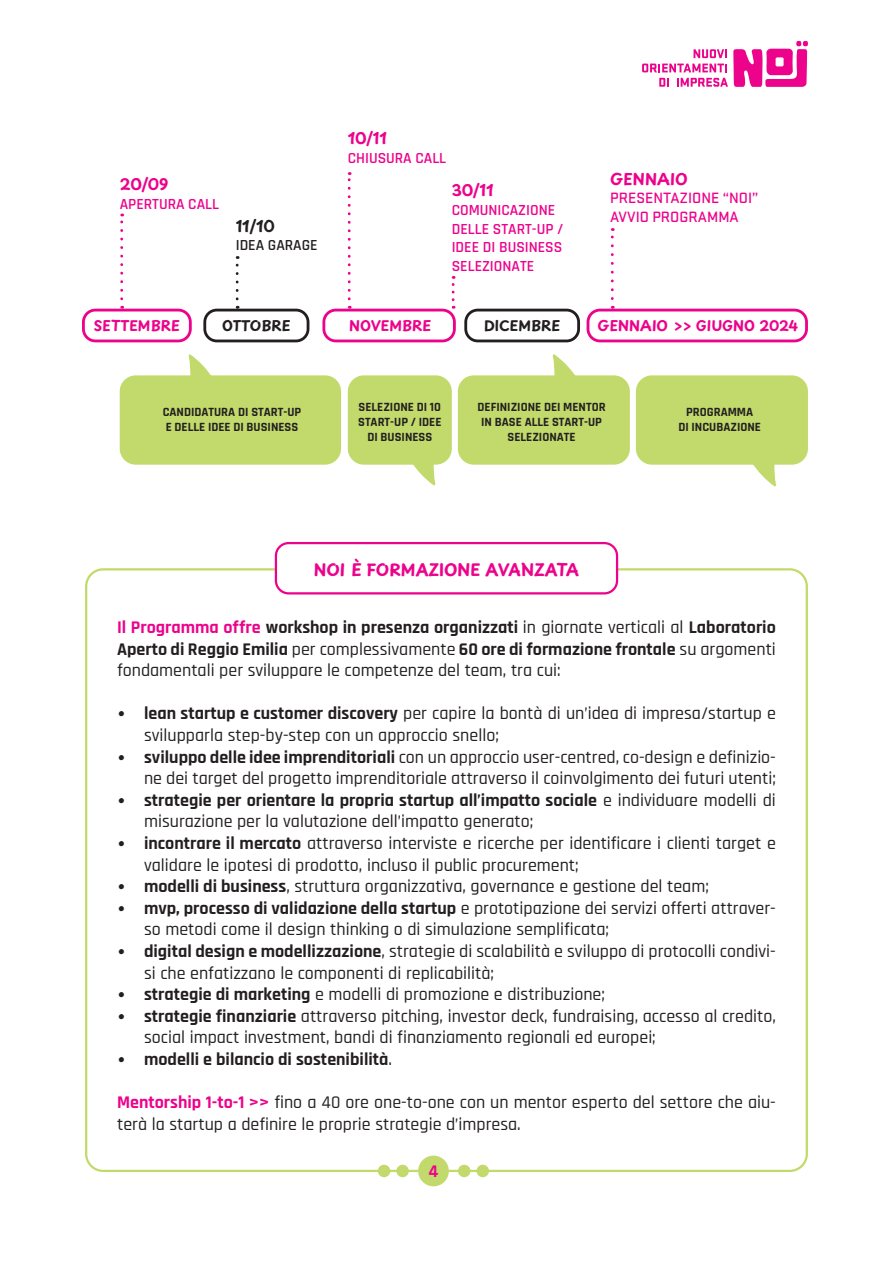
<style>
.page{position:relative;width:893px;height:1263px;background:#fff}
.page>*{position:absolute;margin:0;border:0;box-sizing:border-box;transform-origin:0 0}
.base{font:500 18px/21.6px "Rajdhani";color:#231f20}
.t1{font:700 18px "Rajdhani";color:#231f20}
.t2{font:700 18px "Rajdhani";color:#ed028c}
.t3{font:700 16.5px "Playpen Sans";letter-spacing:-.02em;color:#ed028c}
.t4{font:600 15.6px/18.6px "Rajdhani";color:#ed028c;text-align:justify}
.t5{font:500 15.6px "Stratum 1";color:#ed028c}
.t6{font:700 15.6px "Playpen Sans";color:#ed028c}
.t7{font:600 15.6px "Rajdhani";color:#231f20}
.t8{font:700 15.6px "Playpen Sans";color:#231f20}
.t9{font:700 14.1px "Playpen Sans";color:#ed028c}
.t10{font:700 14.1px "Playpen Sans";color:#231f20}
.t11{font:700 12.75px/15.3px "Rajdhani";color:#231f20;text-align:center}
.s1{font-weight:700;color:#ed028c}
.s2{font-weight:700}
.s3{font-family:"Playpen Sans"}
.s4{font-family:"Playpen Sans";font-weight:500}
.s5{font-weight:500}
</style>
<div class="page">
<svg style="left:642px;top:41px;width:166px;height:46px"></svg>
<div style="left:275px;top:542px;width:343px;height:52px;border:2px solid #ed028c;border-radius:13px"></div>
<div style="left:418px;top:1155px;width:31px;height:31px;background:#c2da6b;border-radius:50%"></div>
<div style="left:458px;top:1165px;width:12px;height:12px;background:#c2da6b;border-radius:50%"></div>
<div style="left:378px;top:1165px;width:12px;height:12px;background:#c2da6b;border-radius:50%"></div>
<div style="left:476px;top:1165px;width:13px;height:12px;background:#c2da6b;border-radius:50%"></div>
<div style="left:396px;top:1165px;width:13px;height:12px;background:#c2da6b;border-radius:50%"></div>
<div style="left:636px;top:375px;width:172px;height:90px;background:#c2da6b;border-radius:16px"></div>
<svg style="left:751px;top:464px;width:25px;height:23px"></svg>
<div style="left:458px;top:375px;width:172px;height:90px;background:#c2da6b;border-radius:16px"></div>
<svg style="left:553px;top:354px;width:25px;height:22px"></svg>
<div style="left:348px;top:375px;width:104px;height:90px;background:#c2da6b;border-radius:16px"></div>
<svg style="left:411px;top:464px;width:24px;height:22px"></svg>
<div style="left:120px;top:375px;width:221px;height:90px;background:#c2da6b;border-radius:16px"></div>
<svg style="left:189px;top:354px;width:24px;height:22px"></svg>
<svg style="left:120px;top:214px;width:3px;height:85px"></svg>
<svg style="left:611px;top:228px;width:3px;height:71px"></svg>
<svg style="left:236px;top:256px;width:3px;height:43px"></svg>
<svg style="left:452px;top:276px;width:3px;height:24px"></svg>
<svg style="left:348px;top:172px;width:3px;height:127px"></svg>
<div style="left:203px;top:309px;width:106px;height:33px;border:3px solid #231f20;border-radius:12px"></div>
<div style="left:322px;top:309px;width:134px;height:33px;border:3px solid #ed028c;border-radius:12px"></div>
<div style="left:464px;top:309px;width:116px;height:33px;border:3px solid #231f20;border-radius:12px"></div>
<div style="left:587px;top:309px;width:221px;height:33px;border:3px solid #ed028c;border-radius:12px"></div>
<div style="left:82px;top:309px;width:110px;height:33px;border:3px solid #ed028c;border-radius:12px"></div>
<p class="t6" style="left:120px;top:170px;width:50px">20/09</p>
<p class="t4" style="left:120px;top:195px;width:101px">APERTURA CALL</p>
<p class="t8" style="left:236px;top:212px;width:41px">11/10</p>
<p class="t7" style="left:236px;top:236px;width:83px">IDEA GARAGE</p>
<p class="t6" style="left:348px;top:124px;width:41px">10/11</p>
<p class="t4" style="left:348px;top:149px;width:100px">CHIUSURA CALL</p>
<p class="t6" style="left:452px;top:176px;width:43px">30/11</p>
<p class="t4" style="left:452px;top:201px;width:105px">COMUNICAZIONE</p>
<p class="t4" style="left:452px;top:220px;width:113px">DELLE START-UP / IDEE DI BUSINESS SELEZIONATE</p>
<p class="t6" style="left:610px;top:165px;width:79px">GENNAIO</p>
<p class="t5" style="left:610px;top:188px;width:150px">PRESENTAZIONE “NOI”</p>
<p class="t5" style="left:610px;top:206px;width:130px">AVVIO PROGRAMMA</p>
<p class="t9" style="left:94px;top:313px;width:88px">SETTEMBRE</p>
<p class="t10" style="left:222px;top:313px;width:70px">OTTOBRE</p>
<p class="t9" style="left:349px;top:313px;width:84px">NOVEMBRE</p>
<p class="t10" style="left:484px;top:313px;width:78px">DICEMBRE</p>
<p class="t9" style="left:598px;top:313px;width:202px">GENNAIO &gt;&gt; GIUGNO 2024</p>
<p class="t11" style="left:163px;top:404px;width:140px;text-align:left">CANDIDATURA DI START-UP<br>E DELLE IDEE DI BUSINESS</p>
<p class="t11" style="left:358px;top:399px;width:85px">SELEZIONE DI 10<br>START-UP / IDEE<br>DI BUSINESS</p>
<p class="t11" style="left:478px;top:399px;width:129px">DEFINIZIONE DEI MENTOR</p>
<p class="t11" style="left:481px;top:414px;width:122px">IN BASE ALLE START-UP<br>SELEZIONATE</p>
<p class="t3" style="left:314px;top:555px;width:267px">NOI È FORMAZIONE AVANZATA</p>
<p class="t11" style="left:686px;top:404px;width:69px">PROGRAMMA</p>
<p class="t11" style="left:678px;top:419px;width:84px">DI INCUBAZIONE</p>
<p class="base" style="left:117px;top:617px;width:660px;text-align:justify"><span class="s1">Il Programma offre</span> <span class="s2">workshop in presenza organizzati</span> in giornate verticali al <span class="s2">Laboratorio Aperto di Reggio Emilia</span> per complessivamente <span class="s2">60 ore di formazione frontale</span> su argomenti fondamentali per sviluppare le competenze del team, tra cui:</p>
<p class="base" style="left:144px;top:703px;width:633px;text-indent:-27px"><span class="s3">•</span> <span class="s2">lean startup e customer discovery</span> per capire la bontà di un’idea di impresa/startup e svilupparla step-by-step con un approccio snello;</p>
<p class="base" style="left:117px;top:747px;width:660px;text-align:right"><span class="s3">•</span> <span class="s2">sviluppo delle idee imprenditoriali</span> con un approccio user-centred, co-design e definizio&shy;ne dei target del progetto imprenditoriale attraverso il coinvolgimento dei futuri utenti;</p>
<p class="base" style="left:144px;top:790px;width:633px;text-indent:-27px"><span class="s3">•</span> <span class="s2">strategie per orientare la propria startup all’impatto sociale</span> e individuare modelli di misurazione per la valutazione dell’impatto generato;</p>
<p class="base" style="left:144px;top:833px;width:633px;text-indent:-27px"><span class="s3">•</span> <span class="s2">incontrare il mercato</span> attraverso interviste e ricerche per identificare i clienti target e validare le ipotesi di prodotto, incluso il public procurement;</p>
<p class="base" style="left:117px;top:876px;width:593px"><span class="s3">•</span> <span class="s2">modelli di business</span>, struttura organizzativa, governance e gestione del team;</p>
<p class="base" style="left:144px;top:898px;width:633px;text-indent:-27px"><span class="s3">•</span> <span class="s2">mvp, processo di validazione della startup</span> e prototipazione dei servizi offerti attraver&shy;so metodi come il design thinking o di simulazione semplificata;</p>
<p class="base" style="left:144px;top:941px;width:633px;text-indent:-27px"><span class="s3">•</span> <span class="s2">digital design e modellizzazione</span>, strategie di scalabilità e sviluppo di protocolli condivi&shy;si che enfatizzano le componenti di replicabilità;</p>
<p class="base" style="left:117px;top:984px;width:489px"><span class="s3">•</span> <span class="s2">strategie di marketing</span> e modelli di promozione e distribuzione;</p>
<p class="base" style="left:144px;top:1006px;width:633px;text-indent:-27px"><span class="s3">•</span> <span class="s2">strategie finanziarie</span> attraverso pitching, investor deck, fundraising, accesso al credito, social impact investment, bandi di finanziamento regionali ed europei;</p>
<p class="t1" style="left:117px;top:1048px;width:276px"><span class="s4">•</span> modelli e bilancio di sostenibilità<span class="s5">.</span></p>
<p class="base" style="left:117px;top:1092px;width:660px"><span class="s1">Mentorship 1-to-1 &gt;&gt;</span> fino a 40 ore one-to-one con un mentor esperto del settore che aiu&shy;terà la startup a definire le proprie strategie d’impresa.</p>
<p class="t2" style="left:429px;top:1160px;width:11px">4</p>
</div>
